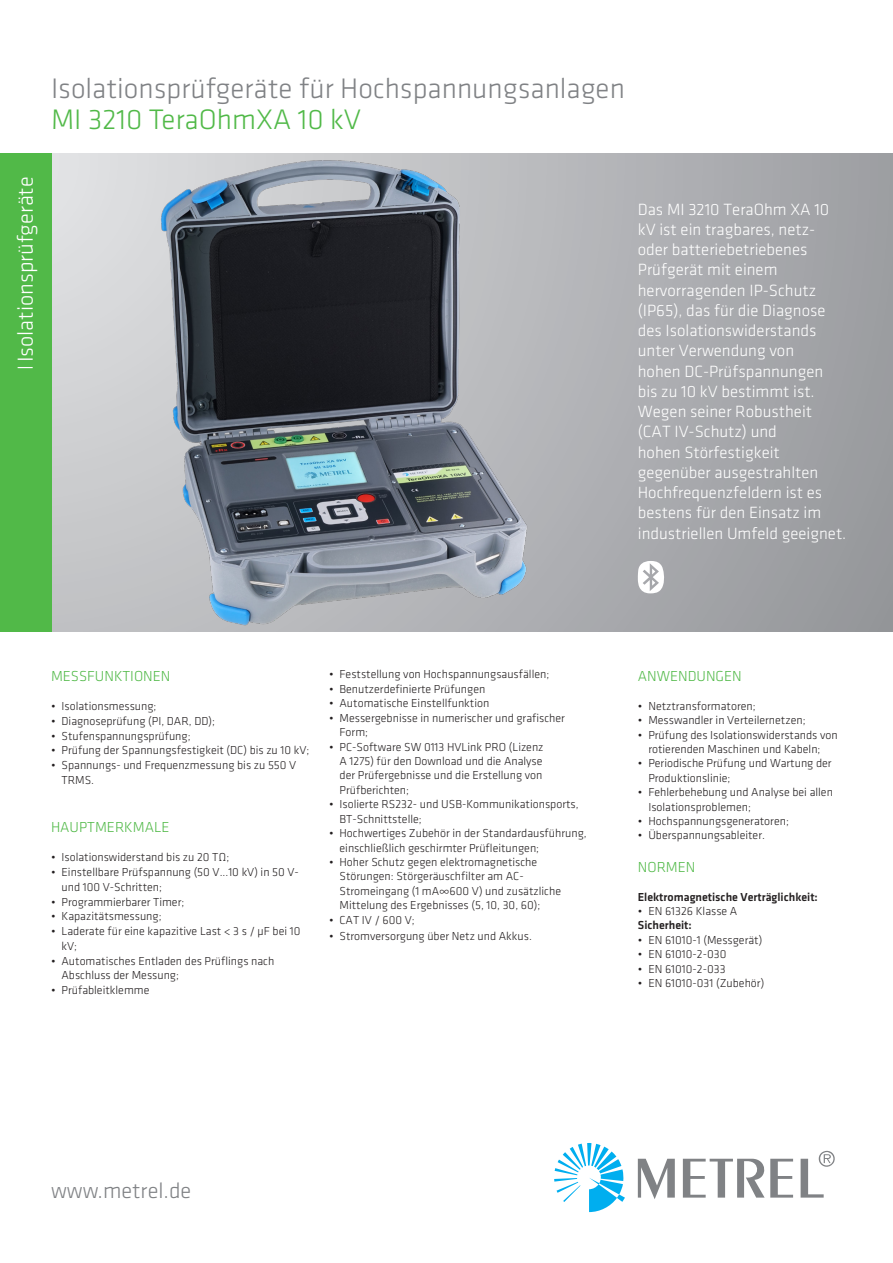
<style>
.page{position:relative;width:893px;height:1263px;background:#fff}
.page>*{position:absolute;margin:0;border:0;box-sizing:border-box;transform-origin:0 0}
.naslov{font:300 29.25px "Klavika";color:#808285}
.naslov-2{font:300 29.25px "Klavika";color:#51b948}
.naslov-3{font:300 22.5px "Klavika";color:#fff;scale:.87 1}
.t1{font:300 22.5px "Klavika";color:#808285}
.podnaslov{font:300 16.8px/20.2px "Klavika";color:#fff}
.podnaslov-2{font:300 15px "Klavika";color:#51b948}
.t2{font:300 12px/14.4px "Klavika";color:#231f20}
.side_body{font:500 12px "Klavika";color:#231f20}
</style>
<div class="page">
<svg style="left:51px;top:153px;width:842px;height:478px;background:#b0b1b4"></svg>
<svg style="left:554px;top:1143px;width:71px;height:69px"></svg>
<svg style="left:638px;top:1150px;width:197px;height:49px"></svg>
<svg style="left:638px;top:561px;width:27px;height:32px"></svg>
<div style="left:0;top:153px;width:51px;height:478px;background:#51b948"></div>
<img style="left:155px;top:153px;width:379px;height:478px">
<p class="naslov" style="left:51px;top:72px;width:575px">Isolationsprüfgeräte für Hochspannungsanlagen</p>
<p class="naslov-2" style="left:51px;top:104px;width:312px">MI 3210 TeraOhmXA 10 kV</p>
<p class="naslov-3" style="left:13px;top:370px;width:223px;rotate:-90deg">I Isolationsprüfgeräte</p>
<p class="podnaslov" style="left:638px;top:199px;width:210px">Das MI 3210 TeraOhm XA 10 kV ist ein tragbares, netz&shy;oder batteriebetriebenes<br>Prüfgerät mit einem hervorragenden IP-Schutz (IP65), das für die Diagnose des Isolationswiderstands unter Verwendung von<br>hohen DC-Prüfspannungen bis zu 10 kV bestimmt ist.<br>Wegen seiner Robustheit (CAT IV-Schutz) und<br>hohen Störfestigkeit gegenüber ausgestrahlten<br>Hochfrequenzfeldern ist es bestens für den Einsatz im industriellen Umfeld geeignet.</p>
<p class="podnaslov-2" style="left:51px;top:667px;width:121px">MESSFUNKTIONEN</p>
<p class="t2" style="left:51px;top:699px;width:107px">• Isolationsmessung;</p>
<p class="t2" style="left:51px;top:714px;width:166px">• Diagnoseprüfung (PI, DAR, DD);</p>
<p class="t2" style="left:51px;top:729px;width:141px">• Stufenspannungsprüfung;</p>
<p class="t2" style="left:51px;top:743px;width:260px">• Prüfung der Spannungsfestigkeit (DC) bis zu 10 kV;</p>
<p class="t2" style="left:62px;top:758px;width:236px;text-indent:-10px">• Spannungs- und Frequenzmessung bis zu 550 V<br>TRMS.</p>
<p class="podnaslov-2" style="left:51px;top:818px;width:120px">HAUPTMERKMALE</p>
<p class="t2" style="left:51px;top:850px;width:180px">• Isolationswiderstand bis zu 20 TΩ;</p>
<p class="t2" style="left:62px;top:865px;width:239px;text-indent:-10px">• Einstellbare Prüfspannung (50 V...10 kV) in 50 V&shy;und 100 V-Schritten;</p>
<p class="t2" style="left:51px;top:894px;width:135px">• Programmierbarer Timer;</p>
<p class="t2" style="left:51px;top:909px;width:112px">• Kapazitätsmessung;</p>
<p class="t2" style="left:62px;top:924px;width:240px;text-indent:-10px">• Laderate für eine kapazitive Last &lt; 3 s / µF bei 10 kV;</p>
<p class="t2" style="left:62px;top:953px;width:214px;text-indent:-10px">• Automatisches Entladen des Prüflings nach<br>Abschluss der Messung;</p>
<p class="t2" style="left:51px;top:983px;width:100px">• Prüfableitklemme</p>
<p class="t2" style="left:329px;top:667px;width:222px">• Feststellung von Hochspannungsausfällen;</p>
<p class="t2" style="left:329px;top:682px;width:158px">• Benutzerdefinierte Prüfungen</p>
<p class="t2" style="left:329px;top:696px;width:162px">• Automatische Einstellfunktion</p>
<p class="t2" style="left:339px;top:711px;width:227px;text-indent:-10px">• Messergebnisse in numerischer und grafischer<br>Form;</p>
<p class="t2" style="left:339px;top:739px;width:206px;text-align:justify;text-indent:-10px">• PC-Software SW 0113 HVLink PRO (Lizenz A 1275) für den Download und die Analyse der Prüfergebnisse und die Erstellung von Prüfberichten;</p>
<p class="t2" style="left:339px;top:797px;width:241px;text-indent:-10px">• Isolierte RS232- und USB-Kommunikationsports,<br>BT-Schnittstelle;</p>
<p class="t2" style="left:339px;top:826px;width:249px;text-indent:-10px">• Hochwertiges Zubehör in der Standardausführung, einschließlich geschirmter Prüfleitungen;</p>
<p class="t2" style="left:339px;top:855px;width:223px;text-indent:-10px">• Hoher Schutz gegen elektromagnetische Störungen: Störgeräuschfilter am AC-Stromeingang (1 mA∞600 V) und zusätzliche Mittelung des Ergebnisses (5, 10, 30, 60);</p>
<p class="t2" style="left:329px;top:913px;width:87px">• CAT IV / 600 V;</p>
<p class="t2" style="left:329px;top:929px;width:204px">• Stromversorgung über Netz und Akkus.</p>
<p class="podnaslov-2" style="left:638px;top:668px;width:105px">ANWENDUNGEN</p>
<p class="t2" style="left:638px;top:699px;width:119px">• Netztransformatoren;</p>
<p class="t2" style="left:638px;top:713px;width:169px">• Messwandler in Verteilernetzen;</p>
<p class="t2" style="left:638px;top:728px;width:201px;text-align:center">• Prüfung des Isolationswiderstands von rotierenden Maschinen und Kabeln;</p>
<p class="t2" style="left:648px;top:756px;width:185px;text-indent:-10px">• Periodische Prüfung und Wartung der<br>Produktionslinie;</p>
<p class="t2" style="left:648px;top:785px;width:186px;text-indent:-10px">• Fehlerbehebung und Analyse bei allen<br>Isolationsproblemen;</p>
<p class="t2" style="left:638px;top:814px;width:153px">• Hochspannungsgeneratoren;</p>
<p class="t2" style="left:638px;top:828px;width:129px">• Überspannungsableiter.</p>
<p class="podnaslov-2" style="left:638px;top:859px;width:59px">NORMEN</p>
<p class="side_body" style="left:638px;top:890px;width:182px">Elektromagnetische Verträglichkeit:</p>
<p class="t2" style="left:638px;top:904px;width:101px">• EN 61326 Klasse A</p>
<p class="side_body" style="left:638px;top:919px;width:55px">Sicherheit:</p>
<p class="t2" style="left:638px;top:933px;width:126px">• EN 61010-1 (Messgerät)</p>
<p class="t2" style="left:638px;top:947px;width:90px">• EN 61010-2-030</p>
<p class="t2" style="left:638px;top:962px;width:89px">• EN 61010-2-033</p>
<p class="t2" style="left:638px;top:976px;width:128px">• EN 61010-031 (Zubehör)</p>
<p class="t1" style="left:51px;top:1178px;width:142px">www.metrel.de</p>
</div>
